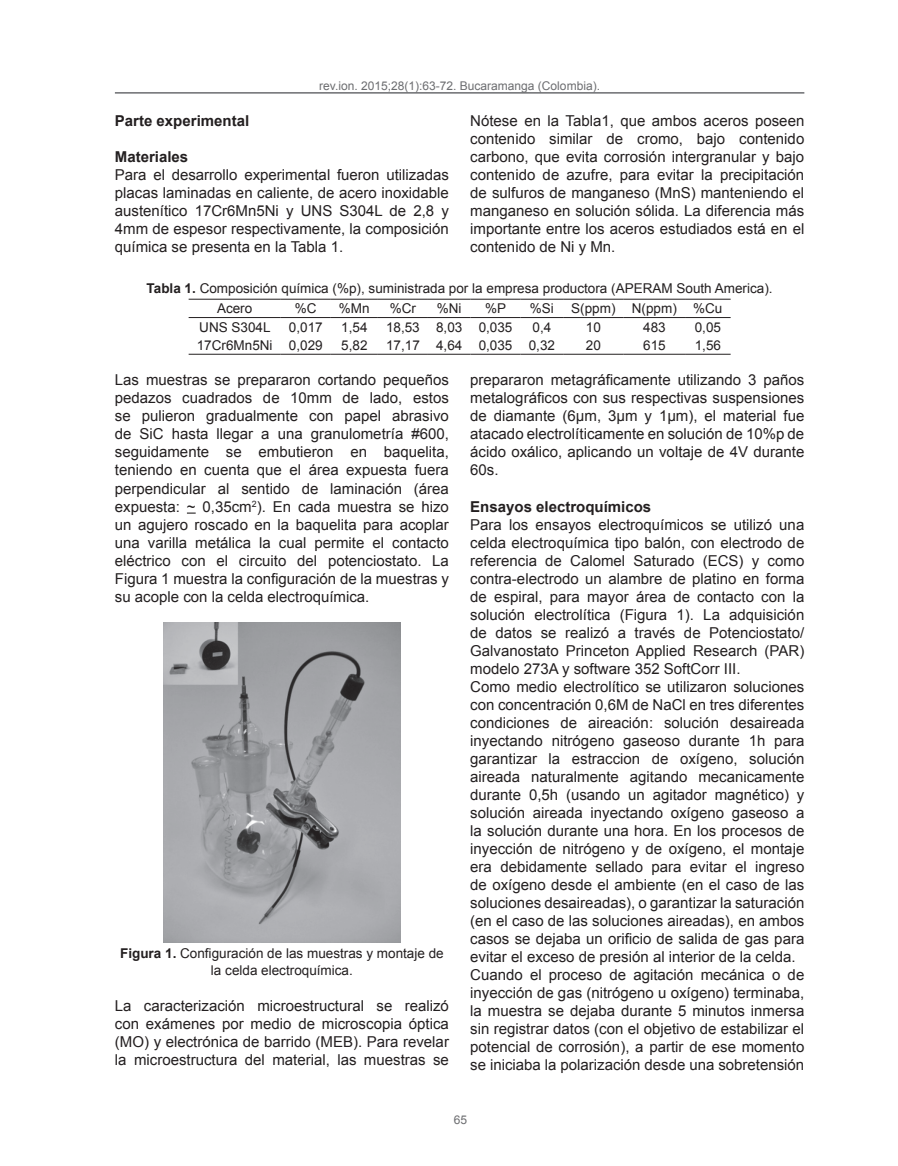
<style>
.page{position:relative;width:898px;height:1166px;background:#fff}
.page>*{position:absolute;margin:0;border:0;box-sizing:border-box;transform-origin:0 0}
.t1{font:15px/18px "Arial";color:#231f20;text-align:justify}
.t2{font:700 15px "Arial";color:#231f20}
.t3{font:13.5px/20.4px "Arial";color:#231f20}
.t4{font:12px "Arial";color:#6c6d70}
.s1{font-weight:700}
</style>
<div class="page">
<hr style="left:115px;top:92px;width:689px;height:2px;background:#6c6d70">
<hr style="left:188px;top:299px;width:92px;height:1px;background:#231f20">
<hr style="left:280px;top:299px;width:51px;height:1px;background:#231f20">
<hr style="left:331px;top:299px;width:47px;height:1px;background:#231f20">
<hr style="left:378px;top:299px;width:50px;height:1px;background:#231f20">
<hr style="left:428px;top:299px;width:42px;height:1px;background:#231f20">
<hr style="left:470px;top:299px;width:50px;height:1px;background:#231f20">
<hr style="left:520px;top:299px;width:43px;height:1px;background:#231f20">
<hr style="left:563px;top:299px;width:60px;height:1px;background:#231f20">
<hr style="left:623px;top:299px;width:61px;height:1px;background:#231f20">
<hr style="left:684px;top:299px;width:46px;height:1px;background:#231f20">
<hr style="left:188px;top:317px;width:92px;height:1px;background:#231f20">
<hr style="left:280px;top:317px;width:51px;height:1px;background:#231f20">
<hr style="left:331px;top:317px;width:47px;height:1px;background:#231f20">
<hr style="left:378px;top:317px;width:50px;height:1px;background:#231f20">
<hr style="left:428px;top:317px;width:42px;height:1px;background:#231f20">
<hr style="left:470px;top:317px;width:50px;height:1px;background:#231f20">
<hr style="left:520px;top:317px;width:43px;height:1px;background:#231f20">
<hr style="left:563px;top:317px;width:60px;height:1px;background:#231f20">
<hr style="left:623px;top:317px;width:61px;height:1px;background:#231f20">
<hr style="left:684px;top:317px;width:46px;height:1px;background:#231f20">
<hr style="left:188px;top:354px;width:92px;height:1px;background:#231f20">
<hr style="left:280px;top:354px;width:51px;height:1px;background:#231f20">
<hr style="left:331px;top:354px;width:47px;height:1px;background:#231f20">
<hr style="left:378px;top:354px;width:50px;height:1px;background:#231f20">
<hr style="left:428px;top:354px;width:42px;height:1px;background:#231f20">
<hr style="left:470px;top:354px;width:50px;height:1px;background:#231f20">
<hr style="left:520px;top:354px;width:43px;height:1px;background:#231f20">
<hr style="left:563px;top:354px;width:60px;height:1px;background:#231f20">
<hr style="left:623px;top:354px;width:61px;height:1px;background:#231f20">
<hr style="left:684px;top:354px;width:46px;height:1px;background:#231f20">
<img style="left:163px;top:622px;width:237px;height:319px">
<p class="t4" style="left:319px;top:77px;width:282px">rev.ion. 2015;28(1):63-72. Bucaramanga (Colombia).</p>
<p class="t1" style="left:470px;top:112px;width:335px">Nótese en la Tabla1, que ambos aceros poseen contenido similar de cromo, bajo contenido carbono, que evita corrosión intergranular y bajo contenido de azufre, para evitar la precipitación de sulfuros de manganeso (MnS) manteniendo el manganeso en solución sólida. La diferencia más importante entre los aceros estudiados está en el contenido de Ni y Mn.</p>
<p class="t3" style="left:217px;top:278px;width:557px;text-indent:-70px"><span class="s1">Tabla 1.</span> Composición química (%p), suministrada por la empresa productora (APERAM South America).<br>Acero</p>
<p class="t2" style="left:115px;top:110px;width:136px">Parte experimental</p>
<p class="t2" style="left:115px;top:146px;width:75px">Materiales</p>
<p class="t1" style="left:115px;top:166px;width:335px">Para el desarrollo experimental fueron utilizadas placas laminadas en caliente, de acero inoxidable austenítico 17Cr6Mn5Ni y UNS S304L de 2,8 y 4mm de espesor respectivamente, la composición química se presenta en la Tabla 1.</p>
<p class="t3" style="left:295px;top:298px;width:23px">%C</p>
<p class="t3" style="left:339px;top:298px;width:32px">%Mn</p>
<p class="t3" style="left:389px;top:298px;width:28px">%Cr</p>
<p class="t3" style="left:436px;top:298px;width:26px">%Ni</p>
<p class="t3" style="left:485px;top:298px;width:23px">%P</p>
<p class="t3" style="left:529px;top:298px;width:26px">%Si</p>
<p class="t3" style="left:571px;top:298px;width:153px">S(ppm) N(ppm) %Cu</p>
<p class="t3" style="left:199px;top:317px;width:73px">UNS S304L</p>
<p class="t3" style="left:289px;top:317px;width:35px">0,017</p>
<p class="t3" style="left:341px;top:317px;width:28px">1,54</p>
<p class="t3" style="left:386px;top:317px;width:128px">18,53 8,03 0,035</p>
<p class="t3" style="left:532px;top:317px;width:20px">0,4</p>
<p class="t3" style="left:585px;top:317px;width:17px">10</p>
<p class="t3" style="left:643px;top:317px;width:24px">483</p>
<p class="t3" style="left:694px;top:317px;width:28px">0,05</p>
<p class="t3" style="left:197px;top:335px;width:127px">17Cr6Mn5Ni 0,029</p>
<p class="t3" style="left:341px;top:335px;width:28px">5,82</p>
<p class="t3" style="left:386px;top:335px;width:170px">17,17 4,64 0,035 0,32</p>
<p class="t3" style="left:585px;top:335px;width:17px">20</p>
<p class="t3" style="left:643px;top:335px;width:24px">615</p>
<p class="t3" style="left:694px;top:335px;width:28px">1,56</p>
<p class="t1" style="left:115px;top:371px;width:335px">Las muestras se prepararon cortando pequeños pedazos cuadrados de 10mm de lado, estos se pulieron gradualmente con papel abrasivo de SiC hasta llegar a una granulometría #600, seguidamente se embutieron en baquelita, teniendo en cuenta que el área expuesta fuera perpendicular al sentido de laminación (área expuesta: ~ 0,35cm<sup>2</sup>). En cada muestra se hizo un agujero roscado en la baquelita para acoplar una varilla metálica la cual permite el contacto eléctrico con el circuito del potenciostato. La Figura 1 muestra la configuración de la muestras y su acople con la celda electroquímica.</p>
<p class="t1" style="left:470px;top:371px;width:335px">prepararon metagráficamente utilizando 3 paños metalográficos con sus respectivas suspensiones de diamante (6µm, 3µm y 1µm), el material fue atacado electrolíticamente en solución de 10%p de ácido oxálico, aplicando un voltaje de 4V durante 60s.</p>
<p class="t2" style="left:470px;top:496px;width:182px">Ensayos electroquímicos</p>
<p class="t1" style="left:470px;top:515px;width:335px;text-align:left">Para los ensayos electroquímicos se utilizó una celda electroquímica tipo balón, con electrodo de referencia de Calomel Saturado (ECS) y como contra-electrodo un alambre de platino en forma de espiral, para mayor área de contacto con la solución electrolítica (Figura 1). La adquisición de datos se realizó a través de Potenciostato/ Galvanostato Princeton Applied Research (PAR) modelo 273A y software 352 SoftCorr III.<br>Como medio electrolítico se utilizaron soluciones con concentración 0,6M de NaCl en tres diferentes condiciones de aireación: solución desaireada inyectando nitrógeno gaseoso durante 1h para garantizar la estraccion de oxígeno, solución aireada naturalmente agitando mecanicamente durante 0,5h (usando un agitador magnético) y solución aireada inyectando oxígeno gaseoso a la solución durante una hora. En los procesos de inyección de nitrógeno y de oxígeno, el montaje era debidamente sellado para evitar el ingreso de oxígeno desde el ambiente (en el caso de las soluciones desaireadas), o garantizar la saturación (en el caso de las soluciones aireadas), en ambos casos se dejaba un orificio de salida de gas para evitar el exceso de presión al interior de la celda.<br>Cuando el proceso de agitación mecánica o de inyección de gas (nitrógeno u oxígeno) terminaba, la muestra se dejaba durante 5 minutos inmersa sin registrar datos (con el objetivo de estabilizar el potencial de corrosión), a partir de ese momento se iniciaba la polarización desde una sobretensión</p>
<p class="t3" style="left:120px;top:945px;width:325px;line-height:16.2px;text-align:center"><span class="s1">Figura 1.</span> Configuración de las muestras y montaje de la celda electroquímica.</p>
<p class="t1" style="left:115px;top:996px;width:335px">La caracterización microestructural se realizó con exámenes por medio de microscopia óptica (MO) y electrónica de barrido (MEB). Para revelar la microestructura del material, las muestras se</p>
<p class="t4" style="left:453px;top:1111px;width:15px">65</p>
</div>
